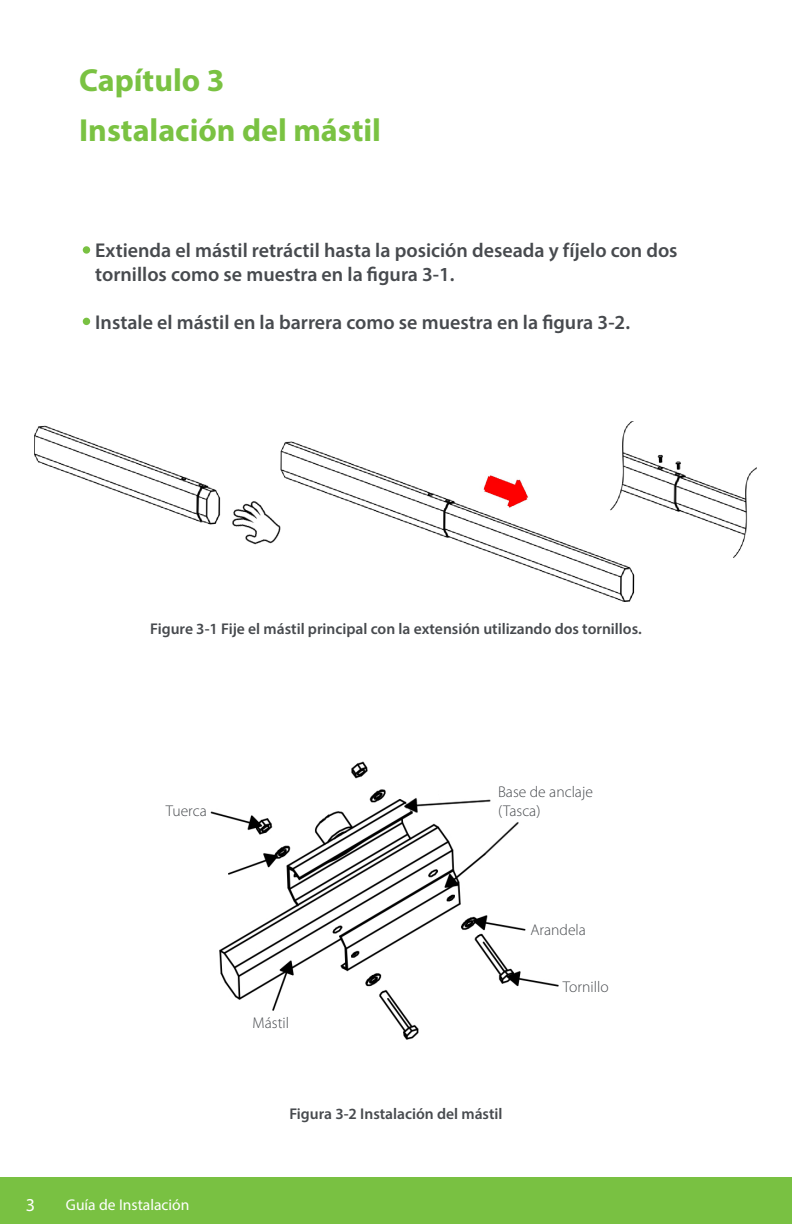
<style>
.page{position:relative;width:792px;height:1224px;background:#fff}
.page>*{position:absolute;margin:0;border:0;box-sizing:border-box;transform-origin:0 0}
.t1{font:700 32px "Myriad Pro";color:#7ac242}
.t2{font:600 20px/24px "Myriad Pro";color:#474a4e}
.t3{font:18.2px "Myriad Pro";color:#fff}
.t4{font:600 15.6px "Myriad Pro";color:#474a4e}
.t5{font:300 15.6px "Myriad Pro";color:#474a4e}
.t6{font:15.6px "Myriad Pro";color:#fff}
</style>
<div class="page">
<div style="left:0;top:1178px;width:792px;height:46px;background:#79c142"></div>
<div style="left:83px;top:246px;width:7px;height:8px;background:#79c142;border-radius:50%"></div>
<div style="left:83px;top:318px;width:7px;height:7px;background:#79c142;border-radius:50%"></div>
<img style="left:34px;top:421px;width:723px;height:181px">
<img style="left:210px;top:761px;width:349px;height:279px">
<div style="left:233px;top:1011px;width:97px;height:40px;background:#fff"></div>
<div style="left:495px;top:787px;width:69px;height:27px;background:#fff"></div>
<div style="left:533px;top:917px;width:112px;height:29px;background:#fff"></div>
<p class="t1" style="left:79px;top:59px;width:147px">Capítulo 3</p>
<p class="t1" style="left:79px;top:109px;width:303px">Instalación del mástil</p>
<p class="t2" style="left:95px;top:237px;width:584px">Extienda el mástil retráctil hasta la posición deseada y fíjelo con dos tornillos como se muestra en la figura 3-1.</p>
<p class="t2" style="left:95px;top:309px;width:536px">Instale el mástil en la barrera como se muestra en la figura 3-2.</p>
<p class="t4" style="left:150px;top:619px;width:493px">Figure 3-1 Fije el mástil principal con la extensión utilizando dos tornillos.</p>
<p class="t5" style="left:166px;top:802px;width:42px">Tuerca</p>
<p class="t3" style="left:26px;top:1193px;width:11px">3</p>
<p class="t6" style="left:66px;top:1195px;width:125px">Guía de Instalación</p>
<p class="t5" style="left:498px;top:783px;width:96px">Base de anclaje</p>
<p class="t5" style="left:498px;top:802px;width:44px">(Tasca)</p>
<p class="t5" style="left:530px;top:920px;width:57px">Arandela</p>
<p class="t5" style="left:253px;top:1014px;width:38px">Mástil</p>
<p class="t4" style="left:289px;top:1104px;width:215px">Figura 3-2 Instalación del mástil</p>
<p class="t5" style="left:563px;top:977px;width:47px">Tornillo</p>
</div>
